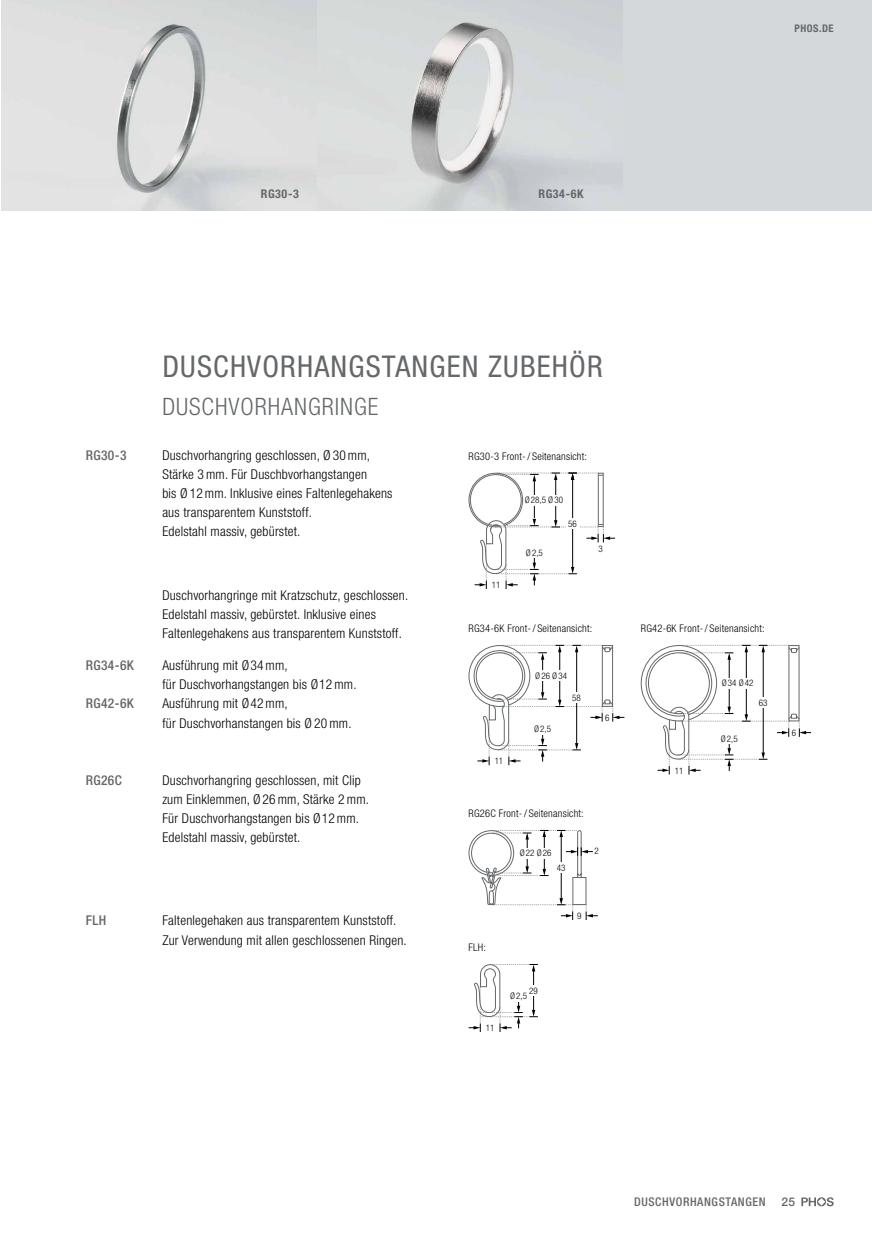
<style>
.page{position:relative;width:872px;height:1234px;background:#fff}
.page>*{position:absolute;margin:0;border:0;box-sizing:border-box;transform-origin:0 0}
.t1{font:condensed 30px "Helvetica Neue LT Std";letter-spacing:.04em;color:#65686a}
.t2{font:300 condensed 24px "Helvetica Neue LT Std";letter-spacing:.04em;color:#65686a}
.t3{font:300 condensed 13.5px/19.2px "Helvetica Neue LT Std";letter-spacing:.015em;color:#000}
.t4{font:500 condensed 13.5px "Helvetica Neue LT Std";letter-spacing:.03em;color:#65686a}
.t5{font:500 condensed 12px "Helvetica Neue LT Std";letter-spacing:.05em;color:#65686a}
.t6{font:700 condensed 12px "Helvetica Neue LT Std";letter-spacing:.05em;color:#65686a}
.t7{font:500 12px "Helvetica Neue LT Std";color:#65686a}
.t8{font:300 condensed 10.5px "Helvetica Neue LT Std";letter-spacing:.02em;color:#000}
.t9{font:700 condensed 10.5px "Helvetica Neue LT Std";letter-spacing:.05em;color:#65686a}
.t10{font:300 condensed 9px "Helvetica Neue LT Std";color:#000}
</style>
<div class="page">
<img style="left:1px;top:0;width:622px;height:210px">
<div style="left:623px;top:0;width:249px;height:210px;background:#d4d8da"></div>
<svg style="left:468px;top:829px;width:130px;height:90px"></svg>
<svg style="left:640px;top:644px;width:171px;height:130px"></svg>
<svg style="left:468px;top:644px;width:156px;height:121px"></svg>
<svg style="left:468px;top:964px;width:70px;height:67px"></svg>
<svg style="left:468px;top:472px;width:147px;height:117px"></svg>
<svg style="left:801px;top:1197px;width:32px;height:8px"></svg>
<p class="t9" style="left:794px;top:22px;width:41px">PHOS.DE</p>
<p class="t6" style="left:261px;top:186px;width:40px">RG30-3</p>
<p class="t6" style="left:538px;top:186px;width:47px">RG34-6K</p>
<h1 class="t1" style="left:162px;top:348px;width:442px">DUSCHVORHANGSTANGEN ZUBEHÖR</h1>
<h2 class="t2" style="left:162px;top:392px;width:218px">DUSCHVORHANGRINGE</h2>
<p class="t4" style="left:86px;top:446px;width:42px">RG30-3</p>
<p class="t3" style="left:162px;top:445px;width:232px">Duschvorhangring geschlossen, Ø 30mm, Stärke 3mm. Für Duschbvorhangstangen<br>bis Ø 12mm. Inklusive eines Faltenlegehakens aus transparentem Kunststoff.<br>Edelstahl massiv, gebürstet.</p>
<p class="t3" style="left:162px;top:585px;width:247px">Duschvorhangringe mit Kratzschutz, geschlossen.<br>Edelstahl massiv, gebürstet. Inklusive eines<br>Faltenlegehakens aus transparentem Kunststoff.</p>
<p class="t4" style="left:86px;top:657px;width:50px">RG34-6K</p>
<p class="t3" style="left:162px;top:655px;width:196px">Ausführung mit Ø34mm,<br>für Duschvorhangstangen bis Ø12mm.</p>
<p class="t4" style="left:86px;top:695px;width:50px">RG42-6K</p>
<p class="t3" style="left:162px;top:693px;width:191px">Ausführung mit Ø42mm,<br>für Duschvorhanstangen bis Ø 20mm.</p>
<p class="t4" style="left:86px;top:772px;width:38px">RG26C</p>
<p class="t3" style="left:162px;top:770px;width:208px">Duschvorhangring geschlossen, mit Clip zum Einklemmen, Ø 26mm, Stärke 2mm.<br>Für Duschvorhangstangen bis Ø12mm.<br>Edelstahl massiv, gebürstet.</p>
<p class="t4" style="left:86px;top:912px;width:22px">FLH</p>
<p class="t3" style="left:162px;top:910px;width:246px">Faltenlegehaken aus transparentem Kunststoff.<br>Zur Verwendung mit allen geschlossenen Ringen.</p>
<p class="t8" style="left:468px;top:449px;width:120px">RG30-3 Front-/ Seitenansicht:</p>
<p class="t10" style="left:525px;top:495px;width:40px">Ø28,5 Ø30</p>
<p class="t10" style="left:492px;top:579px;width:10px">11</p>
<p class="t10" style="left:526px;top:547px;width:18px">Ø2,5</p>
<p class="t10" style="left:568px;top:518px;width:10px">56</p>
<p class="t10" style="left:598px;top:544px;width:6px">3</p>
<p class="t8" style="left:468px;top:622px;width:125px">RG34-6K Front-/ Seitenansicht:</p>
<p class="t8" style="left:641px;top:622px;width:125px">RG42-6K Front-/ Seitenansicht:</p>
<p class="t10" style="left:535px;top:670px;width:33px">Ø26Ø34</p>
<p class="t10" style="left:494px;top:755px;width:10px">11</p>
<p class="t10" style="left:534px;top:723px;width:18px">Ø2,5</p>
<p class="t10" style="left:572px;top:692px;width:10px">58</p>
<p class="t10" style="left:605px;top:712px;width:6px">6</p>
<p class="t8" style="left:468px;top:807px;width:117px">RG26C Front-/ Seitenansicht:</p>
<p class="t10" style="left:520px;top:847px;width:33px">Ø22 Ø26</p>
<p class="t10" style="left:594px;top:845px;width:6px">2</p>
<p class="t10" style="left:557px;top:862px;width:10px">43</p>
<p class="t8" style="left:468px;top:941px;width:19px">FLH:</p>
<p class="t10" style="left:486px;top:1022px;width:10px">11</p>
<p class="t10" style="left:529px;top:985px;width:10px">29</p>
<p class="t10" style="left:510px;top:990px;width:18px">Ø2,5</p>
<p class="t10" style="left:577px;top:910px;width:6px">9</p>
<p class="t10" style="left:675px;top:765px;width:10px">11</p>
<p class="t10" style="left:722px;top:678px;width:33px">Ø34Ø42</p>
<p class="t10" style="left:720px;top:733px;width:18px">Ø2,5</p>
<p class="t10" style="left:758px;top:697px;width:10px">63</p>
<p class="t10" style="left:792px;top:727px;width:6px">6</p>
<p class="t5" style="left:634px;top:1194px;width:133px">DUSCHVORHANGSTANGEN</p>
<p class="t7" style="left:781px;top:1194px;width:15px">25</p>
</div>
